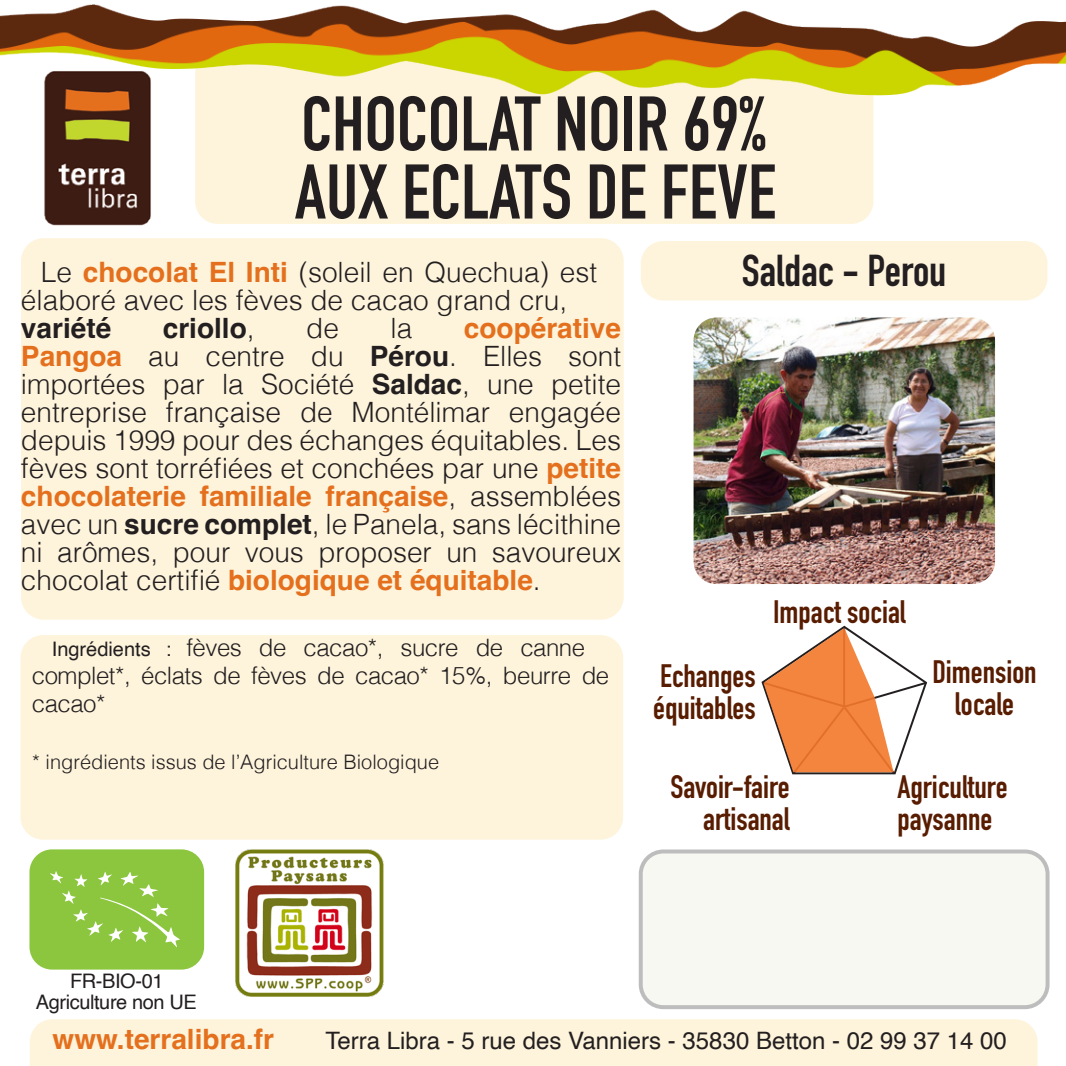
<style>
.page{position:relative;width:1066px;height:1066px;background:#fff}
.page>*{position:absolute;margin:0;border:0;box-sizing:border-box;transform-origin:0 0}
.t1{font:700 76px/68px "DIN Condensed";color:#231f20}
.t2{font:700 44px "DIN Condensed";color:#231f20}
.t3{font:700 32px/32px "DIN Condensed";color:#581c00}
.t4{font:300 28px/28px "Helvetica";color:#231f20}
.t5{font:700 28px "Helvetica";color:#e4701e}
.t6{font:700 28px "Helvetica";color:#231f20}
.t7{font:300 24px/28px "Helvetica";letter-spacing:-.02em;color:#231f20}
.t8{font:24px "Helvetica";color:#231f20}
.t9{font:300 20px "Helvetica";color:#231f20}
.t10{font:20px/20.4px "Helvetica";letter-spacing:-.02em;color:#231f20;text-align:center}
.s1{font-weight:700;color:#e4701e}
.s2{font-weight:300}
.s3{font-weight:700}
.s4{font-weight:400;font-size:20px}
</style>
<div class="page">
<img style="left:0;top:4px;width:1066px;height:1062px">
<img style="left:13px;top:42px;width:167px;height:198px">
<svg style="left:29px;top:849px;width:175px;height:120px;background:#94ca4d"></svg>
<svg style="left:760px;top:624px;width:169px;height:152px"></svg>
<img style="left:236px;top:849px;width:147px;height:147px">
<h1 class="t1" style="left:295px;top:89px;width:483px">CHOCOLAT NOIR 69%<br>AUX ECLATS DE FEVE</h1>
<p class="t4" style="left:21px;top:256px;width:578px;text-indent:20px">Le <span class="s1">chocolat El Inti</span> (soleil en Quechua) est élaboré avec les fèves de cacao grand cru,</p>
<p class="t6" style="left:21px;top:311px;width:92px">variété</p>
<p class="t6" style="left:163px;top:311px;width:93px">criollo<span class="s2">,</span></p>
<p class="t4" style="left:306px;top:312px;width:34px">de</p>
<p class="t4" style="left:390px;top:312px;width:23px">la</p>
<p class="t4" style="left:21px;top:312px;width:602px;text-align:justify;text-indent:443px"><span class="s1">coopérative Pangoa</span> au centre du <span class="s3">Pérou</span>. Elles sont importées par la Société <span class="s3">Saldac</span>, une petite entreprise française de Montélimar engagée depuis 1999 pour des échanges équitables. Les fèves sont torréfiées et conchées par une <span class="s1">petite chocolaterie familiale française</span>, assemblées avec un <span class="s3">sucre complet</span>, le Panela, sans lécithine ni arômes, pour vous proposer un savoureux chocolat certifié <span class="s1">biologique et équitable</span>.</p>
<p class="t7" style="left:32px;top:632px;width:579px;text-indent:20px"><span class="s4">Ingrédients :</span> fèves de cacao*, sucre de canne complet*, éclats de fèves de cacao* 15%, beurre de cacao*</p>
<p class="t9" style="left:32px;top:744px;width:408px">* ingrédients issus de l’Agriculture Biologique</p>
<h2 class="t2" style="left:742px;top:241px;width:206px">Saldac - Perou</h2>
<p class="t3" style="left:653px;top:660px;width:104px">Echanges équitables</p>
<p class="t3" style="left:773px;top:596px;width:134px">Impact social</p>
<p class="t3" style="left:932px;top:656px;width:106px;text-align:center">Dimension locale</p>
<p class="t3" style="left:670px;top:771px;width:121px;text-align:right">Savoir-faire artisanal</p>
<p class="t3" style="left:897px;top:771px;width:112px">Agriculture paysanne</p>
<p class="t10" style="left:36px;top:971px;width:163px">FR-BIO-01<br>Agriculture non UE</p>
<p class="t5" style="left:53px;top:1022px;width:223px">www.terralibra.fr</p>
<p class="t8" style="left:325px;top:1021px;width:683px">Terra Libra - 5 rue des Vanniers - 35830 Betton - 02 99 37 14 00</p>
</div>
